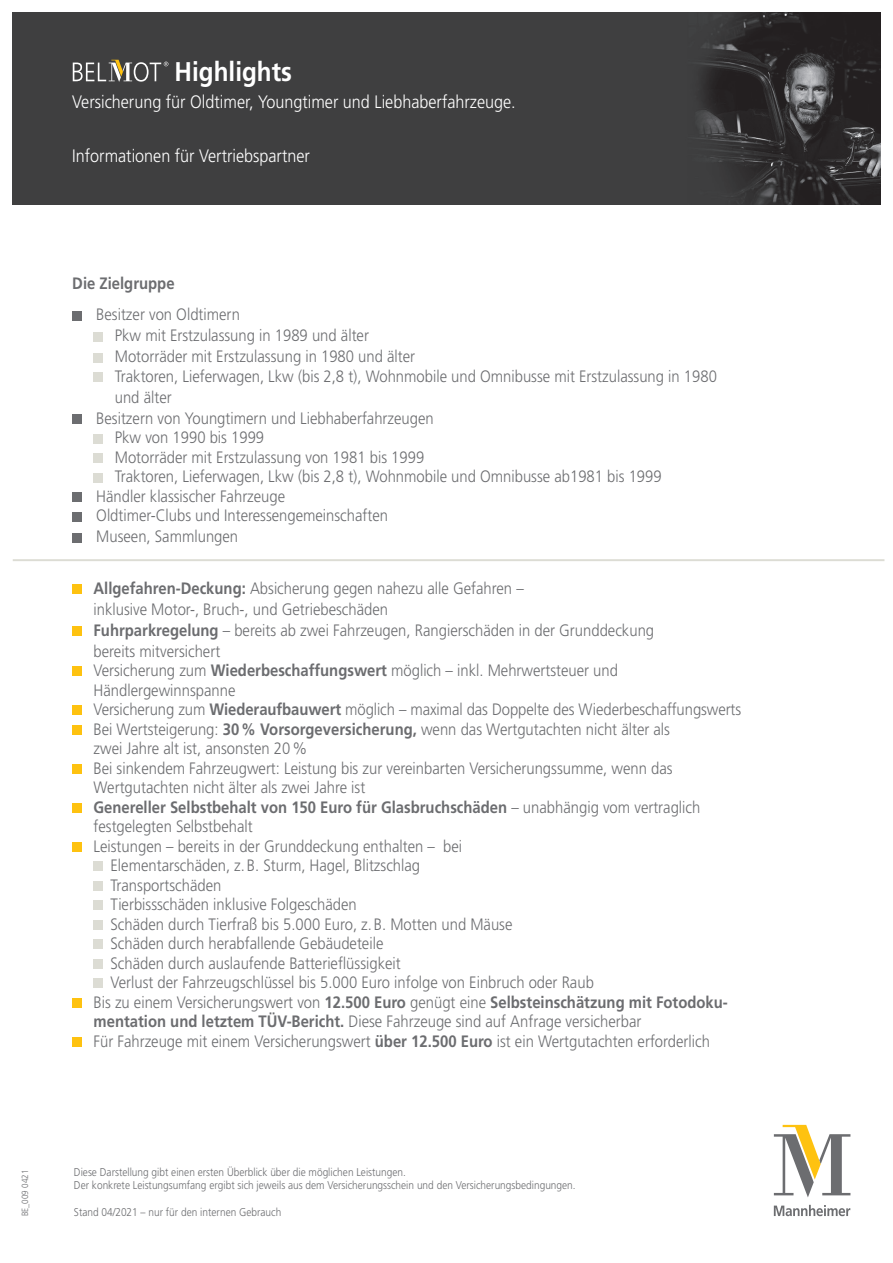
<style>
.page{position:relative;width:893px;height:1263px;background:#fff}
.page>*{position:absolute;margin:0;border:0;box-sizing:border-box;transform-origin:0 0}
.t1{font:700 27px "Frutiger";color:#fff;scale:.9 1}
.t2{font:300 18px "Frutiger";color:#fff;scale:.9 1}
.t3{font:300 16.5px/21px "Frutiger";color:#6c6d70;scale:.9 1}
.t4{font:700 16.5px "Frutiger";color:#6c6d70;scale:.9 1}
.t5{font:300 11.25px/13.5px "Frutiger";color:#6c6d70;scale:.9 1}
.t6{font:300 9px "Frutiger";color:#6c6d70;scale:.9 1}
.s1{font-weight:700}
.s2{font-weight:300}
</style>
<div class="page">
<div style="left:72px;top:311px;width:10px;height:9px;background:#6c6d70"></div>
<div style="left:94px;top:332px;width:9px;height:9px;background:#dcdcd4"></div>
<div style="left:94px;top:353px;width:9px;height:9px;background:#dcdcd4"></div>
<div style="left:94px;top:372px;width:9px;height:10px;background:#dcdcd4"></div>
<div style="left:72px;top:414px;width:10px;height:10px;background:#6c6d70"></div>
<div style="left:94px;top:434px;width:9px;height:9px;background:#dcdcd4"></div>
<div style="left:94px;top:453px;width:9px;height:10px;background:#dcdcd4"></div>
<div style="left:94px;top:473px;width:9px;height:9px;background:#dcdcd4"></div>
<div style="left:72px;top:492px;width:10px;height:10px;background:#6c6d70"></div>
<div style="left:72px;top:512px;width:10px;height:9px;background:#6c6d70"></div>
<div style="left:72px;top:533px;width:10px;height:9px;background:#6c6d70"></div>
<div style="left:72px;top:584px;width:10px;height:10px;background:#fec210"></div>
<div style="left:72px;top:626px;width:10px;height:10px;background:#fec210"></div>
<div style="left:72px;top:666px;width:10px;height:10px;background:#fec210"></div>
<div style="left:72px;top:705px;width:10px;height:10px;background:#fec210"></div>
<div style="left:72px;top:725px;width:10px;height:10px;background:#fec210"></div>
<div style="left:72px;top:764px;width:10px;height:10px;background:#fec210"></div>
<div style="left:72px;top:803px;width:10px;height:10px;background:#fec210"></div>
<div style="left:72px;top:842px;width:10px;height:10px;background:#fec210"></div>
<div style="left:94px;top:861px;width:9px;height:10px;background:#dcdcd4"></div>
<div style="left:94px;top:881px;width:9px;height:10px;background:#dcdcd4"></div>
<div style="left:94px;top:900px;width:9px;height:10px;background:#dcdcd4"></div>
<div style="left:94px;top:920px;width:9px;height:10px;background:#dcdcd4"></div>
<div style="left:94px;top:939px;width:9px;height:10px;background:#dcdcd4"></div>
<div style="left:94px;top:959px;width:9px;height:10px;background:#dcdcd4"></div>
<div style="left:94px;top:978px;width:9px;height:10px;background:#dcdcd4"></div>
<div style="left:72px;top:998px;width:10px;height:10px;background:#fec210"></div>
<div style="left:72px;top:1037px;width:10px;height:10px;background:#fec210"></div>
<svg style="left:774px;top:1125px;width:76px;height:72px"></svg>
<svg style="left:774px;top:1205px;width:76px;height:11px"></svg>
<hr style="left:13px;top:559px;width:871px;height:2px;background:#dcdcd4">
<img style="left:13px;top:13px;width:867px;height:191px">
<svg style="left:73px;top:60px;width:95px;height:22px;background:#6f6e6a"></svg>
<h1 class="t1" style="left:175px;top:55px;width:132px">Highlights</h1>
<p class="t2" style="left:72px;top:91px;width:494px">Versicherung für Oldtimer, Youngtimer und Liebhaberfahrzeuge.</p>
<p class="t2" style="left:72px;top:145px;width:266px">Informationen für Vertriebspartner</p>
<p class="t4" style="left:72px;top:273px;width:115px">Die Zielgruppe</p>
<p class="t3" style="left:115px;top:304px;width:335px;text-indent:-19px">Besitzer von Oldtimern<br>Pkw mit Erstzulassung in 1989 und älter<br>Motorräder mit Erstzulassung in 1980 und älter</p>
<p class="t3" style="left:115px;top:366px;width:671px">Traktoren, Lieferwagen, Lkw (bis 2,8 t), Wohnmobile und Omnibusse mit Erstzulassung in 1980</p>
<p class="t3" style="left:115px;top:387px;width:65px">und älter</p>
<p class="t3" style="left:96px;top:408px;width:376px">Besitzern von Youngtimern und Liebhaberfahrzeugen</p>
<p class="t3" style="left:115px;top:427px;width:168px">Pkw von 1990 bis 1999</p>
<p class="t3" style="left:115px;top:447px;width:345px">Motorräder mit Erstzulassung von 1981 bis 1999</p>
<p class="t3" style="left:115px;top:466px;width:609px">Traktoren, Lieferwagen, Lkw (bis 2,8 t), Wohnmobile und Omnibusse ab1981 bis 1999</p>
<p class="t3" style="left:96px;top:486px;width:211px">Händler klassischer Fahrzeuge</p>
<p class="t3" style="left:96px;top:505px;width:326px">Oldtimer-Clubs und Interessengemeinschaften</p>
<p class="t3" style="left:96px;top:526px;width:159px">Museen, Sammlungen</p>
<p class="t3" style="left:94px;top:577px;width:624px"><span class="s1">Allgefahren-Deckung:</span> Absicherung gegen nahezu alle Gefahren –<br>inklusive Motor-, Bruch-, und Getriebeschäden<br><span class="s1">Fuhrparkregelung</span> – bereits ab zwei Fahrzeugen, Rangierschäden in der Grunddeckung bereits mitversichert</p>
<p class="t3" style="left:94px;top:660px;width:584px">Versicherung zum <span class="s1">Wiederbeschaffungswert</span> möglich – inkl. Mehrwertsteuer und</p>
<p class="t3" style="left:94px;top:679px;width:159px">Händlergewinnspanne</p>
<p class="t3" style="left:94px;top:699px;width:721px">Versicherung zum <span class="s1">Wiederaufbauwert</span> möglich – maximal das Doppelte des Wiederbeschaffungswerts</p>
<p class="t3" style="left:94px;top:718px;width:642px">Bei Wertsteigerung: <span class="s1">30% Vorsorgeversicherung,</span> wenn das Wertgutachten nicht älter als</p>
<p class="t3" style="left:94px;top:738px;width:239px">zwei Jahre alt ist, ansonsten 20%</p>
<p class="t3" style="left:94px;top:757px;width:645px">Bei sinkendem Fahrzeugwert: Leistung bis zur vereinbarten Versicherungssumme, wenn das</p>
<p class="t3" style="left:94px;top:777px;width:303px">Wertgutachten nicht älter als zwei Jahre ist</p>
<p class="t4" style="left:94px;top:797px;width:676px">Genereller Selbstbehalt von 150 Euro für Glasbruchschäden <span class="s2">– unabhängig vom vertraglich</span></p>
<p class="t3" style="left:94px;top:816px;width:178px">festgelegten Selbstbehalt</p>
<p class="t3" style="left:94px;top:835px;width:411px">Leistungen – bereits in der Grunddeckung enthalten – bei</p>
<p class="t3" style="left:111px;top:855px;width:346px">Elementarschäden, z.B. Sturm, Hagel, Blitzschlag</p>
<p class="t3" style="left:111px;top:874px;width:125px">Transportschäden</p>
<p class="t3" style="left:111px;top:894px;width:275px">Tierbissschäden inklusive Folgeschäden</p>
<p class="t3" style="left:111px;top:913px;width:448px">Schäden durch Tierfraß bis 5.000 Euro, z.B. Motten und Mäuse</p>
<p class="t3" style="left:111px;top:933px;width:305px">Schäden durch herabfallende Gebäudeteile</p>
<p class="t3" style="left:111px;top:952px;width:324px">Schäden durch auslaufende Batterieflüssigkeit</p>
<p class="t3" style="left:111px;top:972px;width:539px">Verlust der Fahrzeugschlüssel bis 5.000 Euro infolge von Einbruch oder Raub</p>
<p class="t3" style="left:94px;top:991px;width:706px">Bis zu einem Versicherungswert von <span class="s1">12.500 Euro</span> genügt eine <span class="s1">Selbsteinschätzung mit Fotodoku-</span></p>
<p class="t3" style="left:94px;top:1011px;width:610px"><span class="s1">mentation und letztem TÜV-Bericht.</span> Diese Fahrzeuge sind auf Anfrage versicherbar</p>
<p class="t3" style="left:94px;top:1030px;width:686px">Für Fahrzeuge mit einem Versicherungswert <span class="s1">über 12.500 Euro</span> ist ein Wertgutachten erforderlich</p>
<p class="t6" style="left:20px;top:1216px;width:53px;rotate:-90deg">BE_009 0421</p>
<p class="t5" style="left:74px;top:1165px;width:559px">Diese Darstellung gibt einen ersten Überblick über die möglichen Leistungen.<br>Der konkrete Leistungsumfang ergibt sich jeweils aus dem Versicherungsschein und den Versicherungsbedingungen.</p>
<p class="t5" style="left:74px;top:1205px;width:232px">Stand 04/2021 – nur für den internen Gebrauch</p>
</div>
